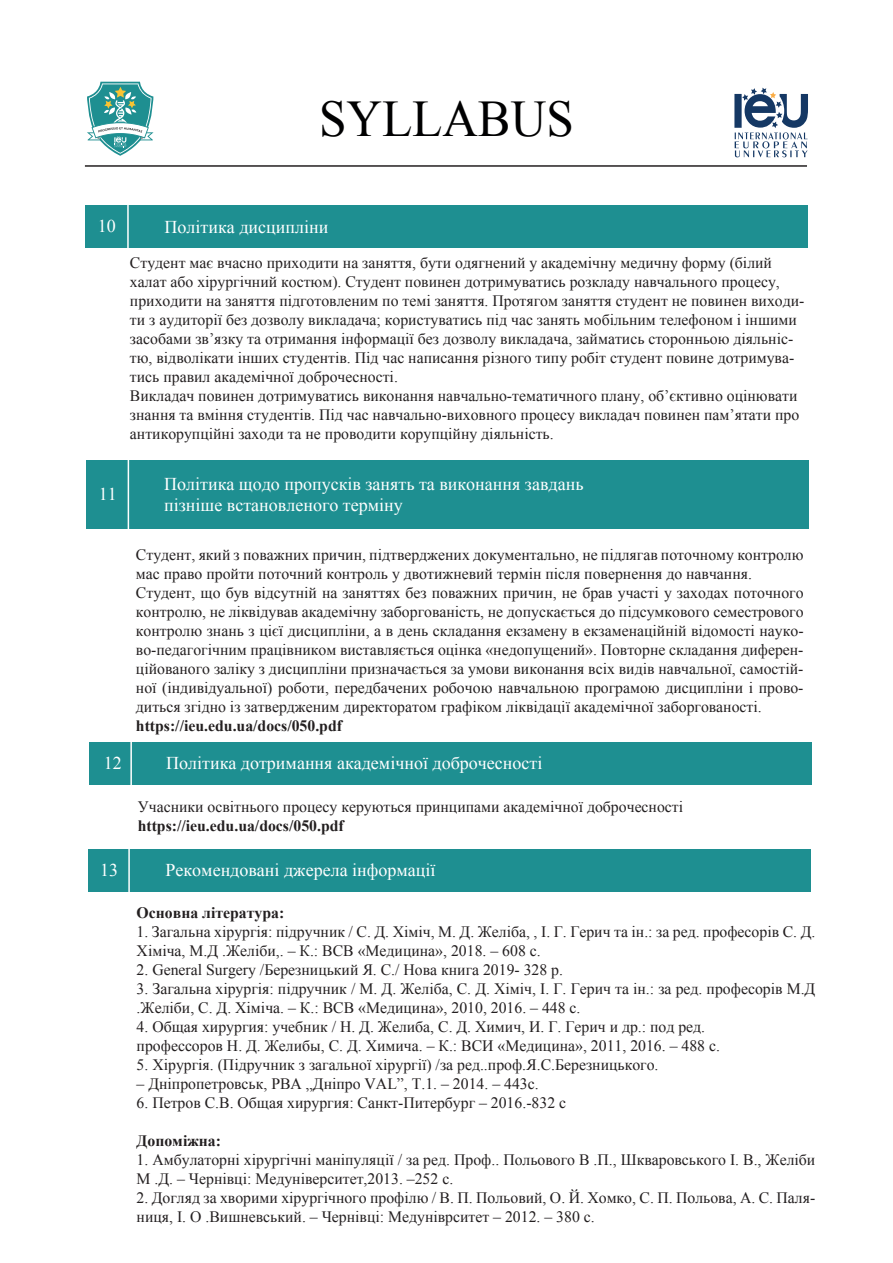
<style>
.page{position:relative;width:893px;height:1263px;background:#fff}
.page>*{position:absolute;margin:0;border:0;box-sizing:border-box;transform-origin:0 0}
.t1{font:51.45px "Times New Roman";color:#000001;scale:.96 1}
.t2{font:18px/21.6px "Times New Roman";color:#fff}
.t3{font:15.9px/19px "Times New Roman";color:#231f20}
.t4{font:700 15.9px "Times New Roman";color:#231f20}
</style>
<div class="page">
<div style="left:734px;top:94px;width:8px;height:34px;background:#8395ac"></div>
<svg style="left:735px;top:88px;width:73px;height:69px"></svg>
<hr style="left:85px;top:165px;width:722px;height:2px;background:#231f20">
<svg style="left:87px;top:82px;width:67px;height:74px"></svg>
<div style="left:86px;top:460px;width:723px;height:69px;background:#1e8f91"></div>
<hr style="left:128px;top:456px;width:1px;height:78px;background:#fff">
<div style="left:89px;top:742px;width:722px;height:43px;background:#1e8f91"></div>
<hr style="left:130px;top:738px;width:2px;height:51px;background:#fff">
<div style="left:85px;top:205px;width:723px;height:43px;background:#1e8f91"></div>
<hr style="left:127px;top:201px;width:2px;height:51px;background:#fff">
<div style="left:88px;top:849px;width:723px;height:43px;background:#1e8f91"></div>
<hr style="left:128px;top:845px;width:2px;height:51px;background:#fff">
<h1 class="t1" style="left:319px;top:84px;width:267px">SYLLABUS</h1>
<p class="t2" style="left:98px;top:214px;width:19px">10</p>
<p class="t2" style="left:165px;top:216px;width:165px">Політика дисципліни</p>
<p class="t2" style="left:99px;top:483px;width:19px">11</p>
<p class="t3" style="left:130px;top:253px;width:676px">Студент має вчасно приходити на заняття, бути одягнений у академічну медичну форму (білий халат або хірургічний костюм). Студент повинен дотримуватись розкладу навчального процесу, приходити на заняття підготовленим по темі заняття. Протягом заняття студент не повинен виходи&shy;ти з аудиторії без дозволу викладача; користуватись під час занять мобільним телефоном і іншими засобами зв’язку та отримання інформації без дозволу викладача, займатись сторонньою діяльніс&shy;тю, відволікати інших студентів. Під час написання різного типу робіт студент повине дотримува&shy;тись правил академічної доброчесності.<br>Викладач повинен дотримуватись виконання навчально-тематичного плану, об’єктивно оцінювати знання та вміння студентів. Під час навчально-виховного процесу викладач повинен пам’ятати про антикорупційні заходи та не проводити корупційну діяльність.</p>
<p class="t2" style="left:164px;top:473px;width:421px">Політика щодо пропусків занять та виконання завдань пізніше встановленого терміну</p>
<p class="t3" style="left:136px;top:545px;width:669px">Студент, який з поважних причин, підтверджених документально, не підлягав поточному контролю мас право пройти поточний контроль у двотижневий термін після повернення до навчання.<br>Студент, що був відсутній на заняттях без поважних причин, не брав участі у заходах поточного контролю, не ліквідував академічну заборгованість, не допускається до підсумкового семестрового контролю знань з цієї дисципліни, а в день складання екзамену в екзаменаційній відомості науко&shy;во-педагогічним працівником виставляється оцінка «недопущений». Повторне складання диферен&shy;ційованого заліку з дисципліни призначається за умови виконання всіх видів навчальної, самостій&shy;ної (індивідуальної) роботи, передбачених робочою навчальною програмою дисципліни i прово&shy;диться згідно із затвердженим директоратом графіком ліквідації академічної заборгованості.</p>
<p class="t4" style="left:136px;top:715px;width:208px">https://ieu.edu.ua/docs/050.pdf</p>
<p class="t2" style="left:104px;top:752px;width:19px">12</p>
<p class="t2" style="left:166px;top:752px;width:378px">Політика дотримання академічної доброчесності</p>
<p class="t3" style="left:138px;top:797px;width:547px">Учасники освітнього процесу керуються принципами академічної доброчесності</p>
<p class="t4" style="left:138px;top:815px;width:208px">https://ieu.edu.ua/docs/050.pdf</p>
<p class="t2" style="left:100px;top:858px;width:19px">13</p>
<p class="t2" style="left:166px;top:858px;width:271px">Рекомендовані джерела інформації</p>
<p class="t4" style="left:137px;top:901px;width:149px">Основна література:</p>
<p class="t3" style="left:137px;top:922px;width:680px">1. Загальна хірургія: підручник / С. Д. Хіміч, М. Д. Желіба, , І. Г. Герич та ін.: за ред. професорів С. Д.<br>Хіміча, М.Д .Желіби,. – К.: ВСВ «Медицина», 2018. – 608 с.</p>
<p class="t3" style="left:137px;top:960px;width:428px">2. General Surgery /Березницький Я. С./ Нова книга 2019- 328 р.</p>
<p class="t3" style="left:137px;top:979px;width:680px">3. Загальна хірургія: підручник / М. Д. Желіба, С. Д. Хіміч, І. Г. Герич та ін.: за ред. професорів М.Д .Желіби, С. Д. Хіміча. – К.: ВСВ «Медицина», 2010, 2016. – 448 с.</p>
<p class="t3" style="left:137px;top:1017px;width:585px">4. Общая хирургия: учебник / Н. Д. Желиба, С. Д. Химич, И. Г. Герич и др.: под ред. профессоров Н. Д. Желибы, С. Д. Химича. – К.: ВСИ «Медицина», 2011, 2016. – 488 с.</p>
<p class="t3" style="left:137px;top:1055px;width:523px">5. Хірургія. (Підручник з загальної хірургії) /за ред..проф.Я.С.Березницького.</p>
<p class="t3" style="left:137px;top:1074px;width:404px">– Дніпропетровськ, РВА „Дніпро VAL”, Т.1. – 2014. – 443с.</p>
<p class="t3" style="left:137px;top:1093px;width:431px">6. Петров С.В. Общая хирургия: Санкт-Питербург – 2016.-832 с</p>
<p class="t4" style="left:137px;top:1130px;width:86px">Допоміжна:</p>
<p class="t3" style="left:137px;top:1150px;width:680px">1. Амбулаторні хірургічні маніпуляції / за ред. Проф.. Польового В .П., Шкваровського І. В., Желіби<br>М .Д. – Чернівці: Медуніверситет,2013. –252 с.</p>
<p class="t3" style="left:137px;top:1188px;width:680px">2. Догляд за хворими хірургічного профілю / В. П. Польовий, О. Й. Хомко, С. П. Польова, А. С. Паля&shy;ниця, І. О .Вишневський. – Чернівці: Медуніврситет – 2012. – 380 с.</p>
</div>
